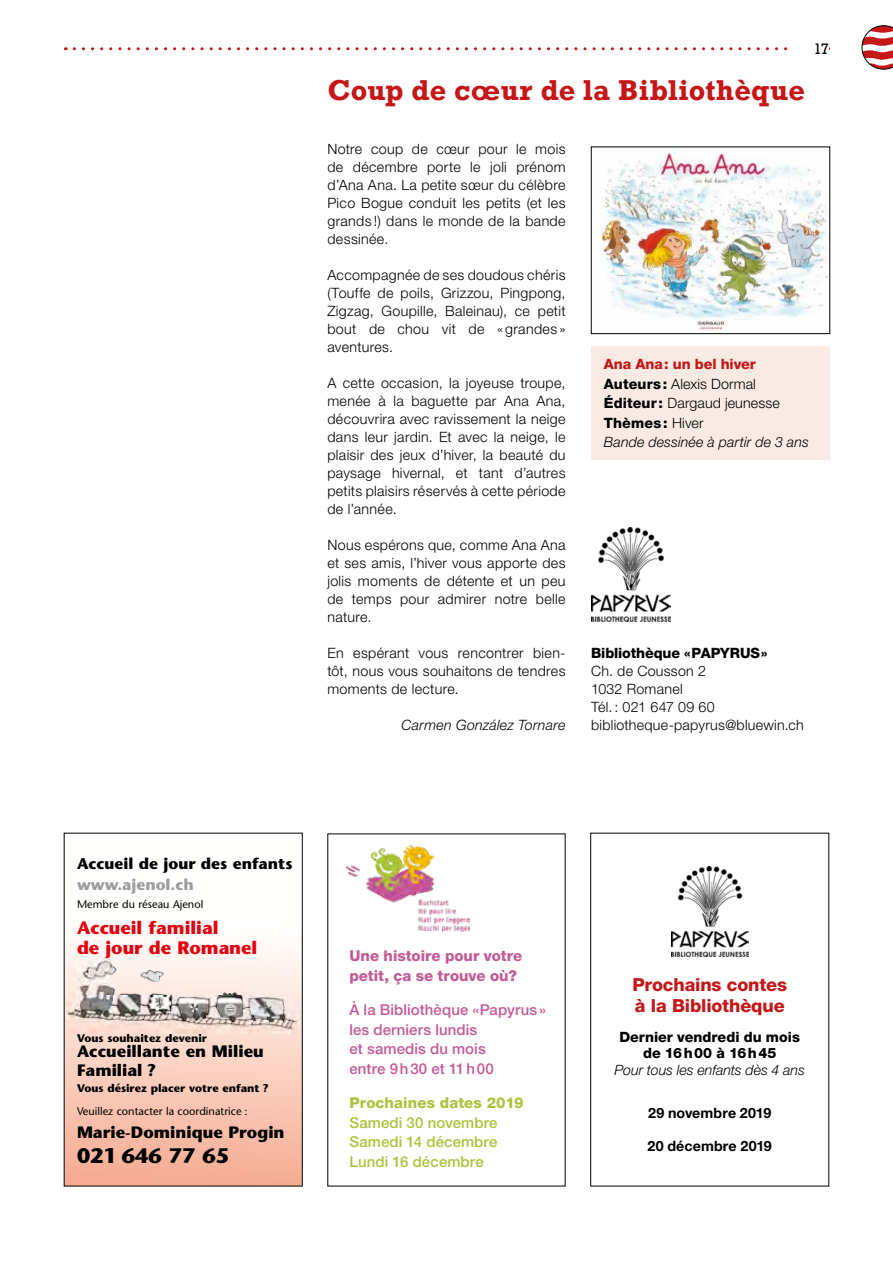
<style>
.page{position:relative;width:893px;height:1263px;background:#fff}
.page>*{position:absolute;margin:0;border:0;box-sizing:border-box;transform-origin:0 0}
.t1{font:700 27px "Rockwell";letter-spacing:.005em;color:#c51718}
.t2{font:700 21px "Stone Sans";color:#000}
.t3{font:800 18px/21px "Helvetica Neue LT Std";letter-spacing:-.01em;color:#c51718}
.t4{font:700 18px/19.5px "Stone Sans";color:#e3000f}
.t5{font:700 16.5px/19.2px "Stone Sans";color:#000}
.t6{font:700 15.6px "Stone Sans";color:#000}
.t7{font:700 15.6px "Stone Sans";color:#9c9d9d}
.t8{font:500 15px/19.5px "Helvetica Neue LT Std";letter-spacing:.005em;color:#c45995}
.t9{font:500 15px/19.5px "Helvetica Neue LT Std";letter-spacing:.01em;color:#acc33c;text-align:justify}
.t10{font:800 15px/19.5px "Helvetica Neue LT Std";color:#c45995}
.t11{font:800 15px "Helvetica Neue LT Std";letter-spacing:.01em;color:#acc33c}
.t12{font:300 14.25px/18px "Helvetica Neue LT Std";letter-spacing:.02em;color:#000;text-align:justify}
.t13{font:800 14.25px/16.5px "Helvetica Neue LT Std";color:#000;text-align:center}
.t14{font:italic 300 14.25px "Helvetica Neue LT Std";letter-spacing:.005em;color:#000}
.t15{font:700 14.25px "Helvetica Neue LT Std";letter-spacing:.01em;color:#000}
.t16{font:14.25px "Rockwell";color:#000}
.t17{font:10.95px "Stone Sans";color:#000}
.t18{font:700 10.95px "Stone Sans";color:#000}
.s1{font-weight:800;color:#c51718}
.s2{font-weight:800}
.s3{font-style:italic}
</style>
<div class="page">
<svg style="left:74px;top:47px;width:714px;height:3px"></svg>
<svg style="left:862px;top:26px;width:31px;height:43px"></svg>
<img style="left:600px;top:149px;width:228px;height:182px">
<div style="left:591px;top:346px;width:238px;height:114px;background:#f9ebe4"></div>
<img style="left:591px;top:527px;width:80px;height:94px">
<div style="left:590px;top:833px;width:239px;height:353px;border:1px solid #000"></div>
<img style="left:671px;top:866px;width:77px;height:91px">
<img style="left:346px;top:845px;width:123px;height:86px">
<svg style="left:66px;top:943px;width:235px;height:241px;background:#f9c8b7"></svg>
<img style="left:67px;top:958px;width:233px;height:75px">
<img style="left:78px;top:958px;width:178px;height:1px">
<div style="left:64px;top:833px;width:239px;height:353px;border:1px solid #000"></div>
<p class="t16" style="left:813px;top:40px;width:17px">17</p>
<h1 class="t1" style="left:327px;top:72px;width:479px">Coup de cœur de la Bibliothèque</h1>
<p class="t12" style="left:327px;top:139px;width:240px">Notre coup de cœur pour le mois de décembre porte le joli prénom d’Ana Ana. La petite sœur du célèbre Pico Bogue conduit les petits (et les grands !) dans le monde de la bande dessinée.</p>
<p class="t12" style="left:327px;top:265px;width:240px">Accompagnée de ses doudous chéris (Touffe de poils, Grizzou, Pingpong, Zigzag, Goupille, Baleinau), ce petit bout de chou vit de « grandes » aventures.</p>
<p class="t12" style="left:327px;top:373px;width:240px">A cette occasion, la joyeuse troupe, menée à la baguette par Ana Ana, découvrira avec ravissement la neige dans leur jardin. Et avec la neige, le plaisir des jeux d’hiver, la beauté du paysage hivernal, et tant d’autres petits plaisirs réservés à cette période de l’année.</p>
<p class="t12" style="left:327px;top:535px;width:240px">Nous espérons que, comme Ana Ana et ses amis, l’hiver vous apporte des jolis moments de détente et un peu de temps pour admirer notre belle nature.</p>
<p class="t12" style="left:327px;top:643px;width:240px">En espérant vous rencontrer bien&shy;tôt, nous vous souhaitons de tendres moments de lecture.</p>
<p class="t14" style="left:402px;top:716px;width:165px">Carmen González Tornare</p>
<p class="t12" style="left:604px;top:354px;width:207px;line-height:19.5px;text-align:left"><span class="s1">Ana Ana: un bel hiver<br></span><span class="s2">Auteurs:</span> Alexis Dormal<br><span class="s2">Éditeur :</span> Dargaud jeunesse<br><span class="s2">Thèmes:</span> Hiver<br><span class="s3">Bande dessinée à partir de 3 ans</span></p>
<p class="t13" style="left:591px;top:644px;width:178px">Bibliothèque «PAPYRUS»</p>
<p class="t12" style="left:591px;top:661px;width:214px;text-align:left">Ch. de Cousson 2<br>1032 Romanel<br>Tél. : 021 647 09 60 bibliotheque-papyrus@bluewin.ch</p>
<p class="t6" style="left:77px;top:854px;width:217px">Accueil de jour des enfants</p>
<p class="t7" style="left:77px;top:874px;width:118px">www.ajenol.ch</p>
<p class="t17" style="left:77px;top:897px;width:128px">Membre du réseau Ajenol</p>
<p class="t4" style="left:77px;top:918px;width:182px">Accueil familial<br>de jour de Romanel</p>
<p class="t18" style="left:77px;top:1031px;width:132px">Vous souhaitez devenir</p>
<p class="t5" style="left:77px;top:1041px;width:188px">Accueillante en Milieu<br>Familial ?</p>
<p class="t18" style="left:77px;top:1081px;width:193px">Vous désirez placer votre enfant ?</p>
<p class="t17" style="left:77px;top:1104px;width:172px">Veuillez contacter la coordinatrice :</p>
<p class="t5" style="left:77px;top:1123px;width:209px">Marie-Dominique Progin</p>
<h2 class="t2" style="left:77px;top:1142px;width:154px">021 646 77 65</h2>
<p class="t10" style="left:349px;top:946px;width:174px">Une histoire pour votre petit, ça se trouve où?</p>
<p class="t8" style="left:349px;top:1000px;width:198px">À la Bibliothèque «Papyrus» les derniers lundis<br>et samedis du mois<br>entre 9h30 et 11h00</p>
<p class="t11" style="left:349px;top:1094px;width:176px">Prochaines dates 2019</p>
<p class="t9" style="left:349px;top:1112px;width:150px">Samedi 30 novembre Samedi 14 décembre Lundi 16 décembre</p>
<p class="t3" style="left:632px;top:974px;width:156px">Prochains contes à la Bibliothèque</p>
<p class="t13" style="left:619px;top:1028px;width:182px">Dernier vendredi du mois de 16h00 à 16h45</p>
<p class="t14" style="left:614px;top:1061px;width:192px">Pour tous les enfants dès 4 ans</p>
<p class="t15" style="left:648px;top:1104px;width:125px">29 novembre 2019</p>
<p class="t15" style="left:648px;top:1137px;width:126px">20 décembre 2019</p>
</div>
